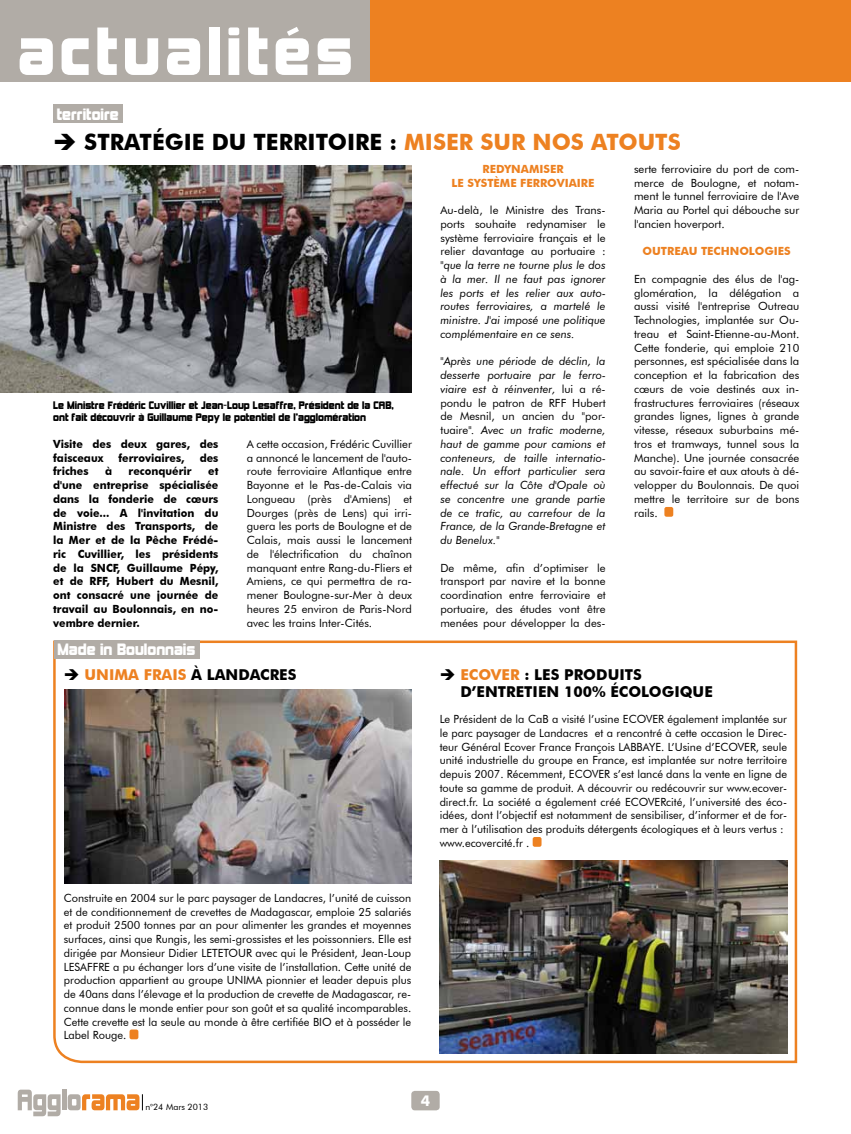
<style>
.page{position:relative;width:851px;height:1134px;background:#fff}
.page>*{position:absolute;margin:0;border:0;box-sizing:border-box;transform-origin:0 0}
.t1{font:62.5px "Kimberley";letter-spacing:.08em;color:#fff}
.t2{font:700 22.5px "Futura BT";color:#000}
.t3{font:700 15px/17.5px "Futura BT";color:#000}
.t4{font:15px "Kimberley";color:#fff}
.t5{font:700 15px "Futura BT";color:#ed8121}
.t6{font:700 15px "Futura BT";color:#fff}
.t7{font:11.25px/13.8px "Futura BT";color:#000;text-align:justify}
.t8{font:italic 11.25px/13.8px "Futura BT";color:#000;text-align:justify}
.t9{font:700 11.25px/13.8px "Futura BT";color:#000;scale:.95 1}
.t10{font:700 11.25px/13.8px "Futura BT";color:#ed8121}
.t11{font:10px/12.5px "Kimberley";color:#000}
.t12{font:8.75px "Futura BT";color:#000}
.s1{color:#ed8121}
.s2{color:#000}
.s3{font-style:normal}
</style>
<div class="page">
<div style="left:0;top:0;width:850px;height:81px;background:#ed8121"></div>
<div style="left:411px;top:1091px;width:28px;height:19px;background:#b1aca6;border-radius:4px"></div>
<svg style="left:18px;top:1089px;width:43px;height:27px"></svg>
<hr style="left:62px;top:1089px;width:4px;height:21px;background:#b1aca6">
<svg style="left:68px;top:1094px;width:75px;height:16px"></svg>
<svg style="left:53px;top:640px;width:745px;height:424px"></svg>
<div style="left:0;top:0;width:370px;height:81px;background:#b1aca6"></div>
<div style="left:664px;top:507px;width:9px;height:10px;background:#ed8121;border-radius:2px"></div>
<img style="left:0;top:165px;width:411px;height:228px">
<div style="left:53px;top:105px;width:69px;height:18px;background:#b1aca6"></div>
<div style="left:54px;top:640px;width:146px;height:19px;background:#b1aca6"></div>
<div style="left:129px;top:1029px;width:9px;height:10px;background:#ed8121;border-radius:2px"></div>
<div style="left:532px;top:837px;width:9px;height:10px;background:#ed8121;border-radius:2px"></div>
<img style="left:439px;top:860px;width:348px;height:193px">
<img style="left:64px;top:690px;width:347px;height:193px">
<svg style="left:80px;top:679px;width:15px;height:1px"></svg>
<svg style="left:455px;top:679px;width:15px;height:1px"></svg>
<h1 class="t1" style="left:18px;top:17px;width:336px">actualités</h1>
<h3 class="t4" style="left:57px;top:106px;width:64px">territoire</h3>
<h2 class="t2" style="left:53px;top:128px;width:629px">➔ stratégie du territo ire : <span class="s1">miser sur nos atouts</span></h2>
<p class="t11" style="left:53px;top:399px;width:342px">Le Ministre Frédéric Cuvillier et Jean-Loup Lesaffre, Président de la CAB, ont fait découvrir à Guillaume Pepy le potentiel de l'agglomération</p>
<p class="t9" style="left:53px;top:437px;width:175px">Visite des deux gares, des faisceaux</p>
<p class="t9" style="left:118px;top:451px;width:71px">ferroviaires,</p>
<p class="t9" style="left:200px;top:451px;width:21px">des</p>
<p class="t9" style="left:53px;top:464px;width:39px">friches</p>
<p class="t9" style="left:105px;top:464px;width:9px">à</p>
<p class="t9" style="left:129px;top:464px;width:68px">reconquérir</p>
<p class="t9" style="left:53px;top:464px;width:175px;text-align:justify;text-indent:155px">et d'une entreprise spécialisée dans la fonderie de cœurs de voie... A l'invitation du Ministre des Transports, de la Mer et de la Pêche Frédé&shy;ric Cuvillier, les présidents de la SNCF, Guillaume Pépy, et de RFF, Hubert du Mesnil, ont consacré une journée de travail au Boulonnais, en no&shy;vembre dernier.</p>
<h3 class="t4" style="left:58px;top:641px;width:139px">Made in Boulonnais</h3>
<p class="t7" style="left:247px;top:437px;width:167px">A cette occasion, Frédéric Cuvillier a annoncé le lancement de l'auto&shy;route ferroviaire Atlantique entre Bayonne et le Pas-de-Calais via Longueau (près d'Amiens) et Dourges (près de Lens) qui irri&shy;guera les ports de Boulogne et de Calais, mais aussi le lancement de l'électrification du chaînon manquant entre Rang-du-Fliers et Amiens, ce qui permettra de ra&shy;mener Boulogne-sur-Mer à deux heures 25 environ de Paris-Nord avec les trains Inter-Cités.</p>
<h3 class="t5" style="left:64px;top:665px;width:234px"><span class="s2">➔</span> Unima Frais <span class="s2">à Landacres</span></h3>
<p class="t7" style="left:64px;top:891px;width:349px">Construite en 2004 sur le parc paysager de Landacres, l’unité de cuisson et de conditionnement de crevettes de Madagascar, emploie 25 salariés et produit 2500 tonnes par an pour alimenter les grandes et moyennes surfaces, ainsi que Rungis, les semi-grossistes et les poissonniers. Elle est dirigée par Monsieur Didier LETETOUR avec qui le Président, Jean-Loup LESAFFRE a pu échanger lors d’une visite de l’installation. Cette unité de production appartient au groupe UNIMA pionnier et leader depuis plus de 40ans dans l’élevage et la production de crevette de Madagascar, re&shy;connue dans le monde entier pour son goût et sa qualité incomparables.<br>Cette crevette est la seule au monde à être certifiée BIO et à posséder le Label Rouge.</p>
<p class="t10" style="left:451px;top:162px;width:111px;text-indent:31px">redynamiser le système ferro</p>
<p class="t10" style="left:556px;top:176px;width:39px">viaire</p>
<p class="t7" style="left:440px;top:203px;width:167px">Au-delà, le Ministre des Trans&shy;ports souhaite redynamiser le système ferroviaire français et le relier davantage au portuaire :</p>
<p class="t8" style="left:440px;top:258px;width:167px">"que la terre ne tourne plus le dos à la mer. Il ne faut pas ignorer les ports et les relier aux auto&shy;routes ferroviaires, a martelé le ministre. J'ai imposé une politique complémentaire en ce sens.</p>
<p class="t8" style="left:440px;top:354px;width:167px">"Après une période de déclin, la desserte portuaire par le ferro&shy;viaire est à réinventer, <span class="s3">lui a ré&shy;pondu le patron de RFF Hubert de Mesnil, un ancien du "por&shy;tuaire"</span>. Avec un trafic moderne, haut de gamme pour camions et conteneurs, de taille internatio&shy;nale. Un effort particulier sera effectué sur la Côte d'Opale où se concentre une grande partie de ce trafic, au carrefour de la France, de la Grande-Bretagne et du Benelux."</p>
<p class="t7" style="left:440px;top:561px;width:167px">De même, afin d’optimiser le transport par navire et la bonne coordination entre ferroviaire et portuaire, des études vont être menées pour développer la des-</p>
<p class="t7" style="left:634px;top:162px;width:167px">serte ferroviaire du port de com&shy;merce de Boulogne, et notam&shy;ment le tunnel ferroviaire de l'Ave Maria au Portel qui débouche sur l'ancien hoverport.</p>
<p class="t10" style="left:642px;top:244px;width:130px">OUTREAU TECHNOLOGIES</p>
<p class="t7" style="left:634px;top:272px;width:167px">En compagnie des élus de l'ag&shy;glomération, la délégation a aussi visité l'entreprise Outreau Technologies, implantée sur Ou&shy;treau et Saint-Etienne-au-Mont.<br>Cette fonderie, qui emploie 210 personnes, est spécialisée dans la conception et la fabrication des cœurs de voie destinés aux in&shy;frastructures ferroviaires (réseaux grandes lignes, lignes à grande vitesse, réseaux suburbains mé&shy;tros et tramways, tunnel sous la Manche). Une journée consacrée au savoir-faire et aux atouts à dé&shy;velopper du Boulonnais. De quoi mettre le territoire sur de bons rails.</p>
<h3 class="t5" style="left:439px;top:665px;width:32px"><span class="s2">➔</span> Eco</h3>
<h3 class="t3" style="left:491px;top:665px;width:95px"><span class="s1">ver</span> : les produ</h3>
<h3 class="t3" style="left:460px;top:665px;width:183px;text-indent:159px">its d’entretien 100% écolo</h3>
<h3 class="t3" style="left:661px;top:683px;width:53px">gique</h3>
<p class="t7" style="left:439px;top:712px;width:349px;text-align:left">Le Président de la CaB a visité l’usine ECOVER également implantée sur le parc paysager de Landacres et a rencontré à cette occasion le Direc&shy;teur Général Ecover France François LABBAYE. L’Usine d’ECOVER, seule unité industrielle du groupe en France, est implantée sur notre territoire depuis 2007. Récemment, ECOVER s’est lancé dans la vente en ligne de toute sa gamme de produit. A découvrir ou redécouvrir sur www.ecover&shy;direct.fr. La société a également créé ECOVERcité, l’université des éco&shy;idées, dont l’objectif est notamment de sensibiliser, d’informer et de for&shy;mer à l’utilisation des produits détergents écologiques et à leurs vertus : www.ecovercité.fr .</p>
<p class="t12" style="left:145px;top:1102px;width:64px">n°24 Mars 2013</p>
<h3 class="t6" style="left:421px;top:1092px;width:11px">4</h3>
</div>
